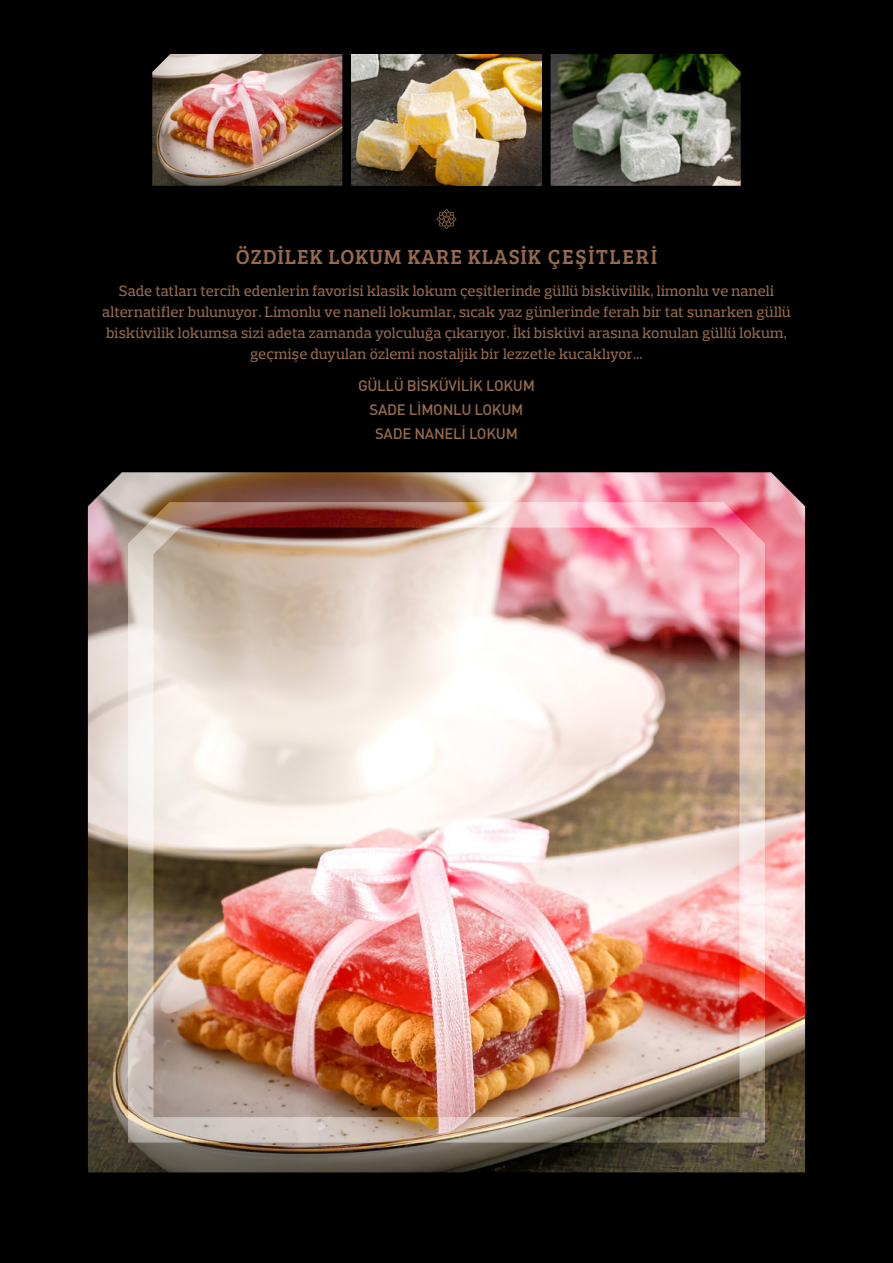
<style>
.page{position:relative;width:893px;height:1263px;background:#000}
.page>*{position:absolute;margin:0;border:0;box-sizing:border-box;transform-origin:0 0}
.t1{font:21px "Bree Serif";letter-spacing:.04em;color:#956a4d}
.t2{font:500 15px/21px "Prelo Slab";letter-spacing:.02em;color:#956a4d;text-align:center}
.t3{font:500 15px/24px "DIN Pro";letter-spacing:-.02em;color:#956a4d;text-align:center}
</style>
<div class="page">
<img style="left:88px;top:472px;width:717px;height:700px">
<svg style="left:436px;top:209px;width:21px;height:20px"></svg>
<img style="left:115px;top:501px;width:663px;height:652px">
<img style="left:152px;top:54px;width:190px;height:132px">
<img style="left:351px;top:54px;width:191px;height:132px">
<img style="left:551px;top:54px;width:190px;height:132px">
<h1 class="t1" style="left:236px;top:241px;width:423px">ÖZDİLEK LOKUM KARE KLASİK ÇEŞİTLERİ</h1>
<p class="t2" style="left:102px;top:280px;width:690px">Sade tatları tercih edenlerin favorisi klasik lokum çeşitlerinde güllü bisküvilik, limonlu ve naneli alternatifler bulunuyor. Limonlu ve naneli lokumlar, sıcak yaz günlerinde ferah bir tat sunarken güllü bisküvilik lokumsa sizi adeta zamanda yolculuğa çıkarıyor. İki bisküvi arasına konulan güllü lokum, geçmişe duyulan özlemi nostaljik bir lezzetle kucaklıyor…</p>
<p class="t3" style="left:358px;top:373px;width:178px">GÜLLÜ BİSKÜVİLİK LOKUM<br>SADE LİMONLU LOKUM<br>SADE NANELİ LOKUM</p>
</div>
